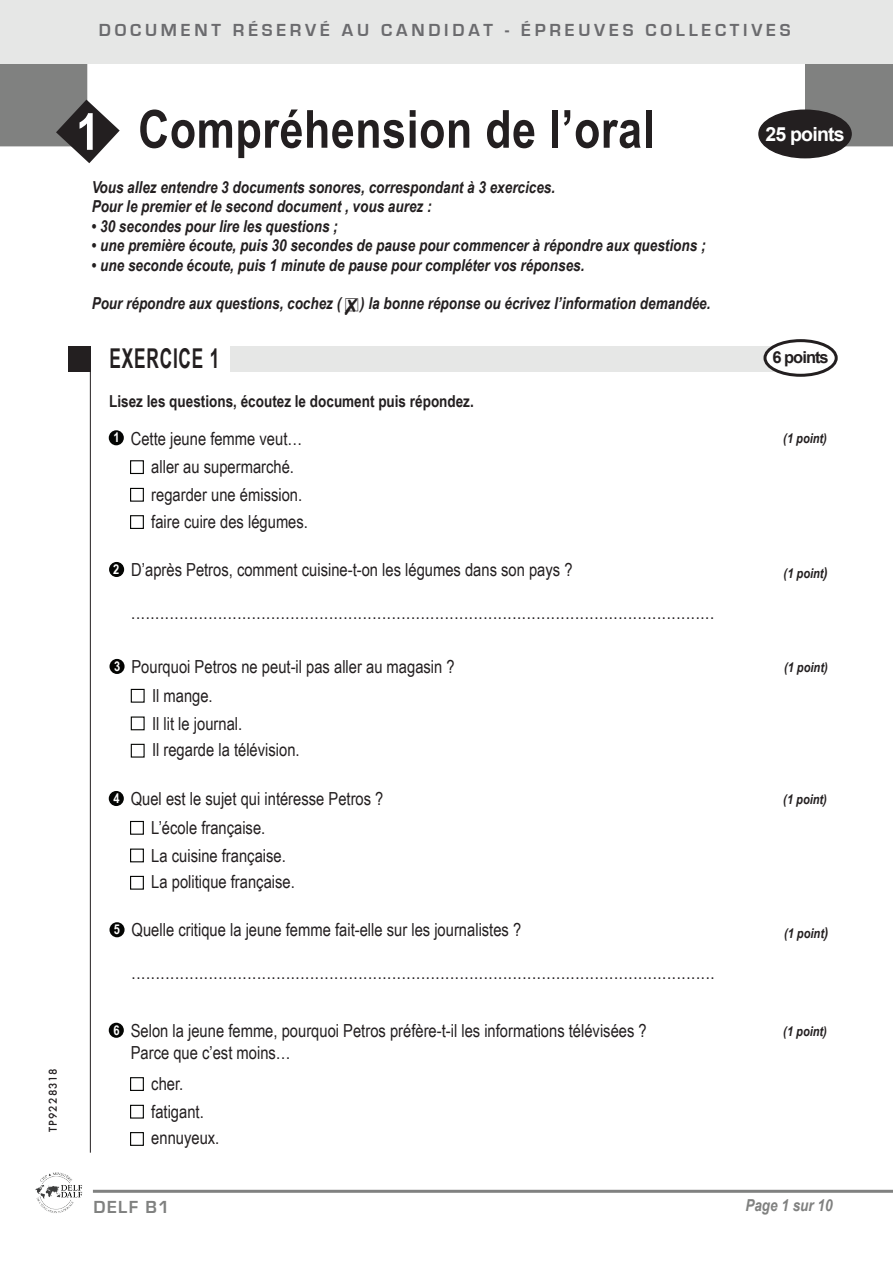
<style>
.page{position:relative;width:893px;height:1263px;background:#fff}
.page>*{position:absolute;margin:0;border:0;box-sizing:border-box;transform-origin:0 0}
.t1{font:700 52.5px "Arial Narrow";letter-spacing:.01em;color:#231f20}
.t2{font:700 51px "Arial Narrow";color:#fff}
.t3{font:700 27.3px "Arial Narrow";letter-spacing:.04em;color:#231f20;scale:.77 1}
.t4{font:700 19.5px "Arial";letter-spacing:-.04em;color:#fff}
.t5{font:18px/27.6px "Arial Narrow";color:#231f20}
.t6{font:700 18px "Eurostile";letter-spacing:.21em;color:#6b6b6e}
.t7{font:700 18px "Eurostile";letter-spacing:.08em;color:#808180}
.t8{font:italic 700 16.5px/19.5px "Arial Narrow";color:#231f20}
.t9{font:700 16.5px "Arial Narrow";color:#231f20}
.t10{font:italic 700 16.5px "Arial Narrow";color:#808180}
.t11{font:700 16.5px "Arial";letter-spacing:-.06em;color:#231f20}
.t12{font:italic 700 13.5px "Arial Narrow";color:#231f20}
.t13{font:700 13.5px "Arial Narrow";color:#fff}
.t14{font:500 10.5px "Futura";letter-spacing:.11em;color:#231f20}
.s1{font-family:"Arial";font-size:48px;color:#fff}
.s2{font-weight:700;font-size:13.5px;color:#fff}
.s3{font-size:15px}
</style>
<div class="page">
<div style="left:806px;top:64px;width:87px;height:82px;background:#808180"></div>
<div style="left:805px;top:63px;width:88px;height:83px;border:2px solid #808180"></div>
<div style="left:759px;top:110px;width:92px;height:48px;background:#231f20;border-radius:50%"></div>
<div style="left:758px;top:109px;width:94px;height:49px;border:2px solid #231f20;border-radius:50%"></div>
<svg style="left:0;top:63px;width:120px;height:100px"></svg>
<div style="left:0;top:0;width:893px;height:63px;background:#e6e7e6"></div>
<hr style="left:93px;top:1190px;width:800px;height:3px;background:#808180">
<hr style="left:90px;top:347px;width:1px;height:806px;background:#231f20">
<div style="left:68px;top:347px;width:22px;height:25px;background:#231f20"></div>
<div style="left:231px;top:347px;width:564px;height:25px;background:#e6e7e6"></div>
<div style="left:765px;top:341px;width:71px;height:34px;background:#fff;border-radius:50%"></div>
<div style="left:763px;top:339px;width:75px;height:38px;border:3px solid #231f20;border-radius:50%"></div>
<div style="left:109px;top:430px;width:15px;height:15px;background:#040503;border-radius:50%"></div>
<div style="left:130px;top:460px;width:14px;height:14px;background:#fff;border:1px solid #040503"></div>
<div style="left:130px;top:488px;width:14px;height:14px;background:#fff;border:1px solid #040503"></div>
<div style="left:130px;top:515px;width:14px;height:14px;background:#fff;border:1px solid #040503"></div>
<div style="left:109px;top:659px;width:16px;height:15px;background:#040503;border-radius:50%"></div>
<div style="left:131px;top:689px;width:14px;height:14px;background:#fff;border:1px solid #040503"></div>
<div style="left:131px;top:716px;width:14px;height:14px;background:#fff;border:1px solid #040503"></div>
<div style="left:131px;top:744px;width:14px;height:14px;background:#fff;border:1px solid #040503"></div>
<div style="left:109px;top:791px;width:15px;height:15px;background:#040503;border-radius:50%"></div>
<div style="left:130px;top:821px;width:14px;height:14px;background:#fff;border:1px solid #040503"></div>
<div style="left:130px;top:848px;width:14px;height:14px;background:#fff;border:1px solid #040503"></div>
<div style="left:130px;top:876px;width:14px;height:14px;background:#fff;border:1px solid #040503"></div>
<div style="left:109px;top:562px;width:15px;height:15px;background:#040503;border-radius:50%"></div>
<div style="left:109px;top:1023px;width:15px;height:15px;background:#040503;border-radius:50%"></div>
<div style="left:130px;top:1077px;width:14px;height:14px;background:#fff;border:1px solid #040503"></div>
<div style="left:130px;top:1105px;width:14px;height:13px;background:#fff;border:1px solid #040503"></div>
<div style="left:130px;top:1132px;width:14px;height:14px;background:#fff;border:1px solid #040503"></div>
<div style="left:109px;top:922px;width:16px;height:15px;background:#040503;border-radius:50%"></div>
<img style="left:35px;top:1172px;width:48px;height:41px">
<p class="t6" style="left:99px;top:20px;width:693px">DOCUMENT RÉSERVÉ AU CANDIDAT - ÉPREUVES COLLECTIVES</p>
<p class="t14" style="left:46px;top:1132px;width:65px;rotate:-90deg">TP9228318</p>
<h1 class="t1" style="left:75px;top:89px;width:581px"><span class="s1">1</span><sup>1</sup> Compréhension de l’oral</h1>
<h2 class="t2" style="left:76px;top:93px;width:25px">1</h2>
<p class="t8" style="left:92px;top:176px;width:465px">Vous allez entendre 3 documents sonores, correspondant à 3 exercices.<br>Pour le premier et le second document , vous aurez :</p>
<p class="t8" style="left:92px;top:215px;width:248px">• 30 secondes pour lire les questions ;</p>
<p class="t8" style="left:92px;top:235px;width:615px">• une première écoute, puis 30 secondes de pause pour commencer à répondre aux questions ;</p>
<p class="t8" style="left:92px;top:254px;width:494px">• une seconde écoute, puis 1 minute de pause pour compléter vos réponses.</p>
<p class="t8" style="left:92px;top:293px;width:620px">Pour répondre aux questions, cochez ( ) la bonne réponse ou écrivez l’information demandée.</p>
<p class="t4" style="left:765px;top:121px;width:81px">25 points</p>
<h3 class="t3" style="left:109px;top:338px;width:144px">EXERCICE 1</h3>
<p class="t11" style="left:772px;top:347px;width:58px">6 points</p>
<p class="t9" style="left:109px;top:388px;width:366px">Lisez les questions, écoutez le document puis répondez.</p>
<p class="t5" style="left:151px;top:424px;width:158px;text-indent:-38px"><span class="s2">1</span> Cette jeune femme veut… aller au supermarché. regarder une émission. faire cuire des légumes.</p>
<p class="t12" style="left:783px;top:428px;width:45px">(1 point)</p>
<p class="t5" style="left:131px;top:555px;width:443px">D’après Petros, comment cuisine-t-on les légumes dans son pays ?</p>
<p class="t5" style="left:131px;top:598px;width:584px">.........................................................................................................................</p>
<p class="t13" style="left:113px;top:559px;width:8px">2</p>
<p class="t12" style="left:784px;top:563px;width:46px">(1 point<span class="s3">)</span></p>
<p class="t5" style="left:152px;top:652px;width:304px;text-indent:-38px"><span class="s2">3</span> Pourquoi Petros ne peut-il pas aller au magasin ?<br>Il mange.<br>Il lit le journal.<br>Il regarde la télévision.</p>
<p class="t12" style="left:784px;top:657px;width:45px">(1 point)</p>
<p class="t5" style="left:151px;top:784px;width:234px;text-indent:-38px"><span class="s2">4</span> Quel est le sujet qui intéresse Petros ?<br>L’école française.<br>La cuisine française.<br>La politique française.</p>
<p class="t12" style="left:783px;top:789px;width:45px">(1 point)</p>
<p class="t5" style="left:132px;top:915px;width:391px">Quelle critique la jeune femme fait-elle sur les journalistes ?</p>
<p class="t5" style="left:132px;top:958px;width:584px">.........................................................................................................................</p>
<p class="t13" style="left:114px;top:919px;width:8px">5</p>
<p class="t12" style="left:784px;top:923px;width:46px">(1 point<span class="s3">)</span></p>
<p class="t5" style="left:131px;top:1019px;width:518px;line-height:21.6px;text-indent:-17px"><span class="s2">6</span> Selon la jeune femme, pourquoi Petros préfère-t-il les informations télévisées ?<br>Parce que c’est moins…</p>
<p class="t5" style="left:151px;top:1070px;width:70px;line-height:27.2px">cher. fatigant. ennuyeux.</p>
<p class="t12" style="left:783px;top:1021px;width:45px">(1 point)</p>
<p class="t7" style="left:94px;top:1197px;width:78px">DELF B1</p>
<p class="t10" style="left:745px;top:1192px;width:89px">Page 1 sur 10</p>
</div>
